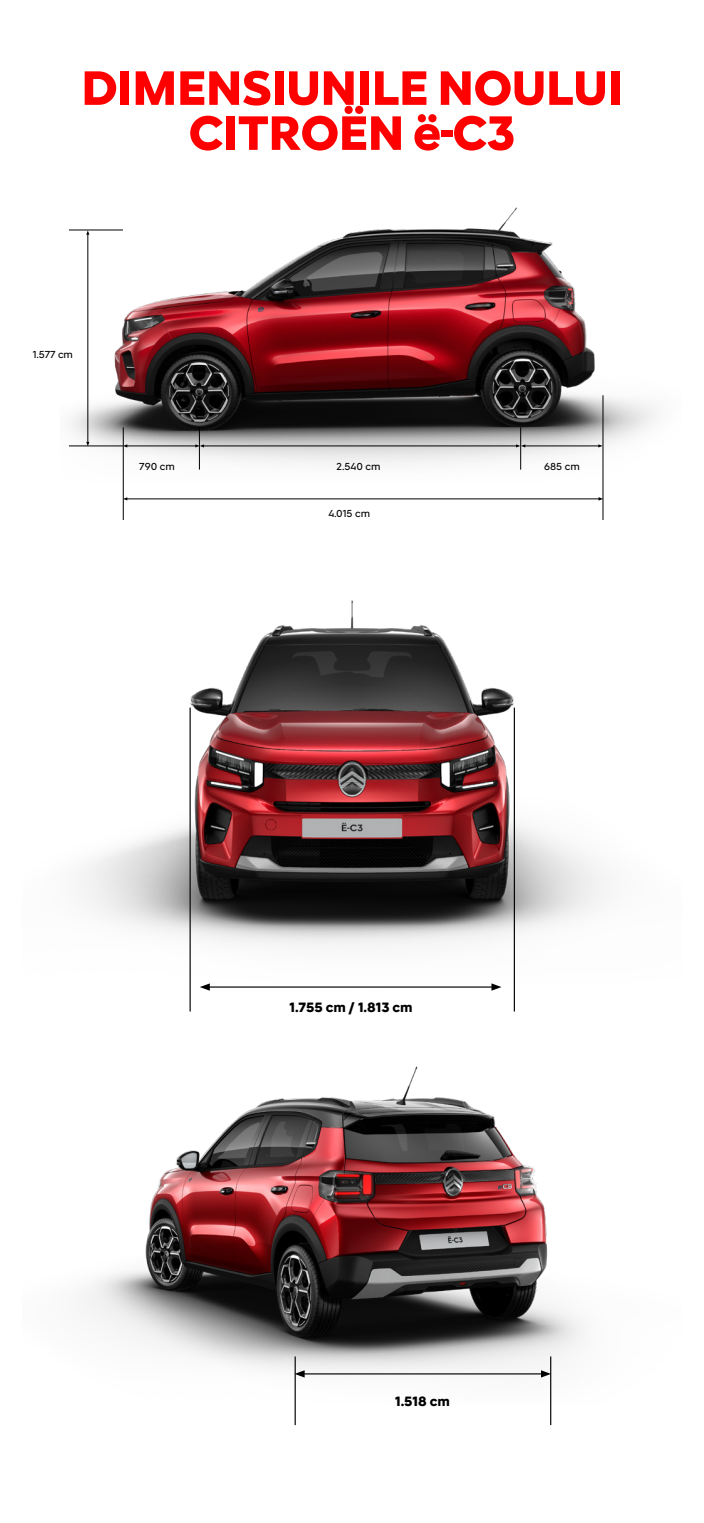
<style>
.page{position:relative;width:704px;height:1523px;background:#fff}
.page>*{position:absolute;margin:0;border:0;box-sizing:border-box;transform-origin:0 0}
.t1{font:700 50px/45px "Citroen Type";letter-spacing:-.025em;color:#f00;text-align:center}
.t2{font:700 14.06px "Citroen Type";color:#000}
.t3{font:10.5px "Citroen Type";color:#000}
</style>
<div class="page">
<img style="left:80px;top:600px;width:525px;height:395px">
<hr style="left:189px;top:707px;width:1px;height:304px;background:#000">
<hr style="left:513px;top:707px;width:1px;height:304px;background:#000">
<hr style="left:205px;top:986px;width:290px;height:1px;background:#000">
<svg style="left:491px;top:983px;width:10px;height:7px"></svg>
<svg style="left:200px;top:983px;width:10px;height:7px"></svg>
<img style="left:68px;top:207px;width:588px;height:277px">
<hr style="left:87px;top:234px;width:1px;height:209px;background:#000">
<svg style="left:86px;top:231px;width:3px;height:4px"></svg>
<hr style="left:69px;top:230px;width:54px;height:1px;background:#000">
<hr style="left:69px;top:445px;width:54px;height:1px;background:#000">
<hr style="left:126px;top:445px;width:70px;height:1px;background:#000">
<hr style="left:524px;top:445px;width:75px;height:1px;background:#000">
<svg style="left:598px;top:444px;width:4px;height:3px"></svg>
<hr style="left:203px;top:445px;width:313px;height:1px;background:#000">
<svg style="left:515px;top:444px;width:10px;height:3px"></svg>
<svg style="left:195px;top:444px;width:9px;height:3px"></svg>
<hr style="left:126px;top:498px;width:473px;height:1px;background:#000">
<hr style="left:602px;top:395px;width:1px;height:125px;background:#000">
<hr style="left:199px;top:427px;width:1px;height:42px;background:#000">
<hr style="left:520px;top:427px;width:1px;height:42px;background:#000">
<hr style="left:123px;top:427px;width:1px;height:93px;background:#000">
<img style="left:84px;top:1066px;width:500px;height:338px">
<hr style="left:294px;top:1356px;width:1px;height:69px;background:#000">
<hr style="left:549px;top:1356px;width:2px;height:69px;background:#000">
<hr style="left:300px;top:1373px;width:244px;height:1px;background:#000">
<svg style="left:540px;top:1370px;width:10px;height:7px"></svg>
<svg style="left:294px;top:1370px;width:10px;height:7px"></svg>
<h1 class="t1" style="left:81px;top:61px;width:543px">DIMENSIUNILE NOULUI<br>CITROËN ë-C3</h1>
<p class="t3" style="left:33px;top:347px;width:42px">1.577 cm</p>
<p class="t3" style="left:139px;top:458px;width:37px">790 cm</p>
<p class="t3" style="left:336px;top:458px;width:45px">2.540 cm</p>
<p class="t3" style="left:543px;top:458px;width:37px">685 cm</p>
<p class="t3" style="left:328px;top:505px;width:43px">4.015 cm</p>
<h2 class="t2" style="left:289px;top:996px;width:125px">1.755 cm / 1.813 cm</h2>
<h2 class="t2" style="left:395px;top:1390px;width:56px">1.518 cm</h2>
</div>
